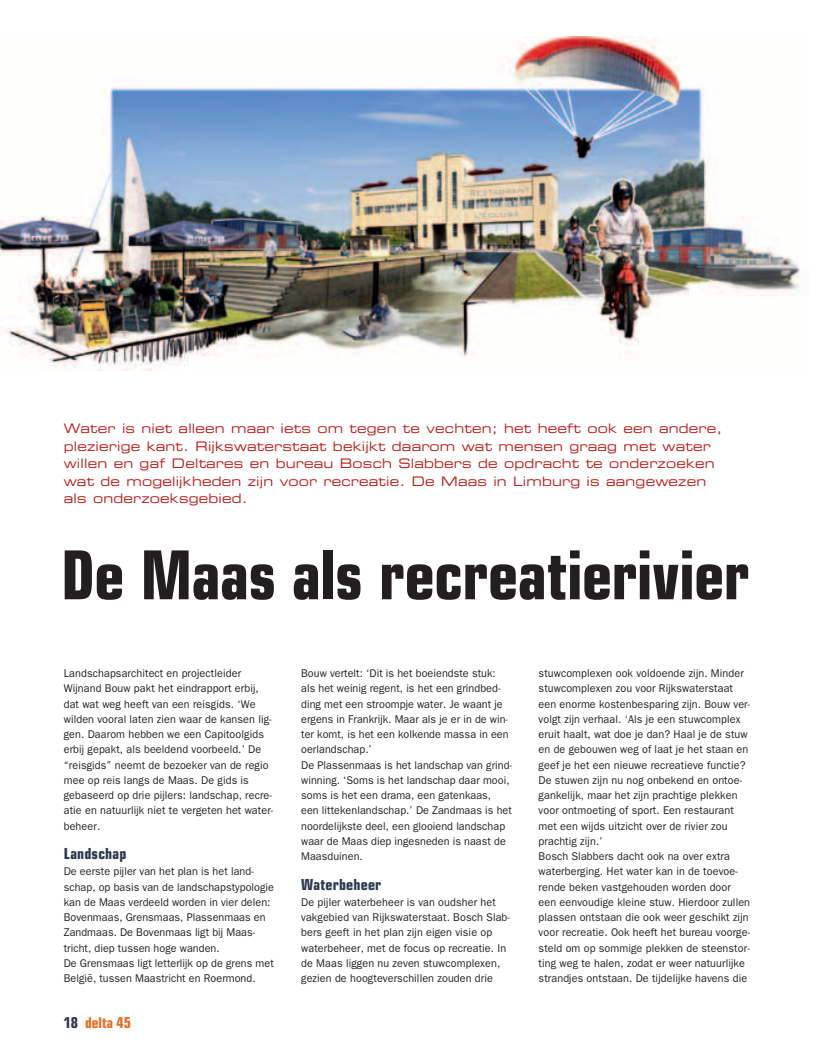
<style>
.page{position:relative;width:815px;height:1063px;background:#fff}
.page>*{position:absolute;margin:0;border:0;box-sizing:border-box;transform-origin:0 0}
.t1{font:700 condensed 67.5px "Eurostile";letter-spacing:-.005em;color:#231f20;scale:.96 1}
.t2{font:700 condensed 15.25px "Eurostile";letter-spacing:.01em;color:#2f394d}
.t3{font:700 condensed 15px "Eurostile";letter-spacing:.005em;color:#e96d24;scale:.96 1}
.t4{font:13.12px/17.5px "Eurostile Extended Two";letter-spacing:.015em;color:#b61a16;scale:.95 1}
.t5{font:11.25px/15.2px "Franklin Gothic";letter-spacing:.01em;color:#231f20;scale:.96 1}
.s1{color:#2f394d}
</style>
<div class="page">
<img style="left:0;top:37px;width:800px;height:333px">
<p class="t4" style="left:64px;top:419px;width:695px">Water is niet alleen maar iets om tegen te vechten; het heeft ook een andere, plezierige kant. Rijkswaterstaat bekijkt daarom wat mensen graag met water willen en gaf Deltares en bureau Bosch Slabbers de opdracht te onderzoeken wat de mogelijkheden zijn voor recreatie. De Maas in Limburg is aangewezen als onderzoeksgebied.</p>
<h1 class="t1" style="left:61px;top:534px;width:718px">De Maas als recreatierivier</h1>
<p class="t5" style="left:64px;top:666px;width:220px">Landschapsarchitect en projectleider Wijnand Bouw pakt het eindrapport erbij, dat wat weg heeft van een reisgids. ‘We wilden vooral laten zien waar de kansen lig&shy;gen. Daarom hebben we een Capitoolgids erbij gepakt, als beeldend voorbeeld.’ De “reisgids” neemt de bezoeker van de regio mee op reis langs de Maas. De gids is gebaseerd op drie pijlers: landschap, recre&shy;atie en natuurlijk niet te vergeten het water&shy;beheer.</p>
<h2 class="t2" style="left:64px;top:845px;width:64px">Landschap</h2>
<p class="t5" style="left:64px;top:864px;width:221px">De eerste pijler van het plan is het land&shy;schap, op basis van de landschapstypologie kan de Maas verdeeld worden in vier delen:<br>Bovenmaas, Grensmaas, Plassenmaas en Zandmaas. De Bovenmaas ligt bij Maas&shy;tricht, diep tussen hoge wanden.<br>De Grensmaas ligt letterlijk op de grens met België, tussen Maastricht en Roermond.</p>
<h3 class="t3" style="left:64px;top:1013px;width:72px"><span class="s1">18</span> delta 45</h3>
<p class="t5" style="left:301px;top:666px;width:221px">Bouw vertelt: ‘Dit is het boeiendste stuk: als het weinig regent, is het een grindbed&shy;ding met een stroompje water. Je waant je ergens in Frankrijk. Maar als je er in de win&shy;ter komt, is het een kolkende massa in een oerlandschap.’<br>De Plassenmaas is het landschap van grind&shy;winning. ‘Soms is het landschap daar mooi, soms is het een drama, een gatenkaas,<br>een littekenlandschap.’ De Zandmaas is het noordelijkste deel, een glooiend landschap waar de Maas diep ingesneden is naast de Maasduinen.</p>
<h2 class="t2" style="left:301px;top:875px;width:81px">Waterbeheer</h2>
<p class="t5" style="left:301px;top:894px;width:219px">De pijler waterbeheer is van oudsher het vakgebied van Rijkswaterstaat. Bosch Slab&shy;bers geeft in het plan zijn eigen visie op waterbeheer, met de focus op recreatie. In de Maas liggen nu zeven stuwcomplexen, gezien de hoogteverschillen zouden drie</p>
<p class="t5" style="left:539px;top:666px;width:222px">stuwcomplexen ook voldoende zijn. Minder stuwcomplexen zou voor Rijkswaterstaat een enorme kostenbesparing zijn. Bouw ver&shy;volgt zijn verhaal. ‘Als je een stuwcomplex eruit haalt, wat doe je dan? Haal je de stuw en de gebouwen weg of laat je het staan en geef je het een nieuwe recreatieve functie?<br>De stuwen zijn nu nog onbekend en ontoe&shy;gankelijk, maar het zijn prachtige plekken voor ontmoeting of sport. Een restaurant met een wijds uitzicht over de rivier zou prachtig zijn.’<br>Bosch Slabbers dacht ook na over extra waterberging. Het water kan in de toevoe&shy;rende beken vastgehouden worden door een eenvoudige kleine stuw. Hierdoor zullen plassen ontstaan die ook weer geschikt zijn voor recreatie. Ook heeft het bureau voorge&shy;steld om op sommige plekken de steenstor&shy;ting weg te halen, zodat er weer natuurlijke strandjes ontstaan. De tijdelijke havens die</p>
</div>
